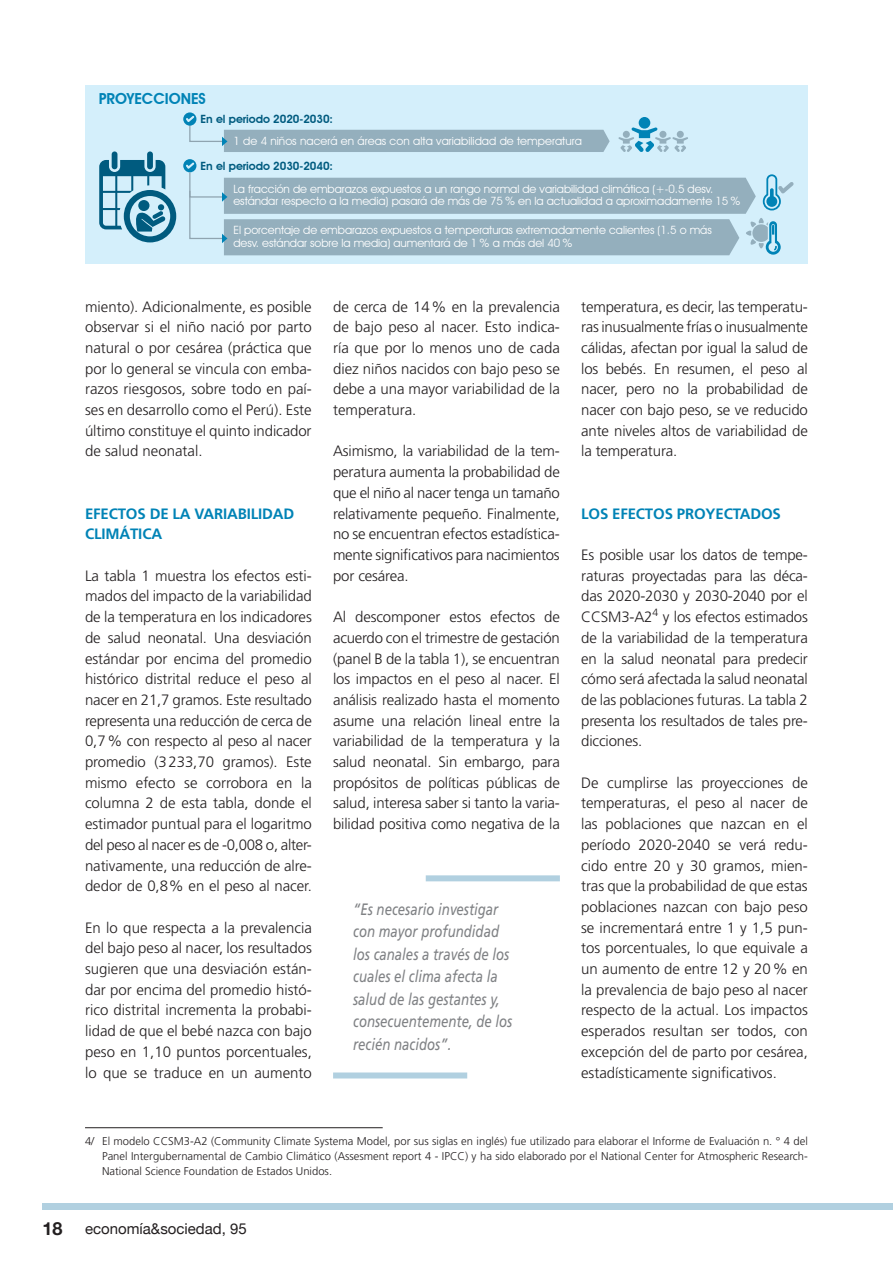
<style>
.page{position:relative;width:893px;height:1263px;background:#fff}
.page>*{position:absolute;margin:0;border:0;box-sizing:border-box;transform-origin:0 0}
.t1{font:700 18px "Helvetica Neue";color:#231f20}
.SUMILLA{font:italic 16.5px/22.5px "Frutiger";color:#808285;scale:.8 1}
.t2{font:600 15.15px "Avant Garde IT Cby BT";color:#0083b6}
.t3{font:300 15px/20.7px "Frutiger";letter-spacing:-.01em;color:#231f20;text-align:justify}
.t4{font:700 15px/20.7px "Frutiger";letter-spacing:-.01em;color:#0083b6}
.t5{font:15px "Helvetica Neue";color:#231f20}
.t6{font:11.4px/12.6px "Avant Garde IT Cby BT";letter-spacing:-.005em;color:#fff}
.t7{font:600 11.4px "Avant Garde IT Cby BT";letter-spacing:-.005em;color:#005b7f}
.t8{font:300 11.25px/15px "Frutiger";color:#231f20;text-align:justify}
.s1{font-weight:600;color:#005b7f}
</style>
<div class="page">
<div style="left:43px;top:1203px;width:850px;height:7px;background:#b1d0e0"></div>
<div style="left:85px;top:85px;width:723px;height:179px;background:#d4effb"></div>
<div style="left:112px;top:151px;width:5px;height:18px;background:#005b7f;border-radius:3px"></div>
<div style="left:147px;top:151px;width:6px;height:18px;background:#005b7f;border-radius:3px"></div>
<svg style="left:99px;top:160px;width:77px;height:82px"></svg>
<svg style="left:183px;top:159px;width:611px;height:96px"></svg>
<svg style="left:183px;top:112px;width:427px;height:40px"></svg>
<div style="left:639px;top:117px;width:11px;height:12px;background:#0083b6;border-radius:50%"></div>
<svg style="left:618px;top:127px;width:70px;height:25px"></svg>
<div style="left:677px;top:131px;width:7px;height:7px;background:#94afbd;border-radius:50%"></div>
<hr style="left:85px;top:1127px;width:298px;height:1px;background:#231f20">
<div style="left:333px;top:1072px;width:134px;height:6px;background:#b1d0e0"></div>
<div style="left:426px;top:875px;width:134px;height:6px;background:#b1d0e0"></div>
<p class="t2" style="left:99px;top:89px;width:109px">PROYECCIONES</p>
<p class="t6" style="left:233px;top:109px;width:350px;line-height:21.1px;text-indent:-33px"><span class="s1">En el periodo 2020-2030:<br></span>1 de 4 niños nacerá en áreas con alta variabilidad de temperatura</p>
<p class="t7" style="left:201px;top:159px;width:134px">En el periodo 2030-2040:</p>
<p class="t6" style="left:233px;top:182px;width:508px">La fracción de embarazos expuestos a un rango normal de variabilidad climática (+-0.5 desv. estándar respecto a la media) pasará de más de 75 % en la actualidad a aproximadamente 15 %</p>
<p class="t6" style="left:233px;top:224px;width:480px">El porcentaje de embarazos expuestos a temperaturas extremadamente calientes (1.5 o más desv. estándar sobre la media) aumentará de 1 % a más del 40 %</p>
<p class="t3" style="left:85px;top:296px;width:228px">miento). Adicionalmente, es posible observar si el niño nació por parto natural o por cesárea (práctica que por lo general se vincula con emba&shy;razos riesgosos, sobre todo en paí&shy;ses en desarrollo como el Perú). Este último constituye el quinto indicador de salud neonatal.</p>
<p class="t4" style="left:85px;top:503px;width:211px">EFECTOS DE LA VARIABILIDAD<br>CLIMÁTICA</p>
<p class="t3" style="left:85px;top:565px;width:228px">La tabla 1 muestra los efectos esti&shy;mados del impacto de la variabilidad de la temperatura en los indicadores de salud neonatal. Una desviación estándar por encima del promedio histórico distrital reduce el peso al nacer en 21,7 gramos. Este resultado representa una reducción de cerca de 0,7% con respecto al peso al nacer promedio (3233,70 gramos). Este mismo efecto se corrobora en la columna 2 de esta tabla, donde el estimador puntual para el logaritmo del peso al nacer es de -0,008 o, alter&shy;nativamente, una reducción de alre&shy;dedor de 0,8% en el peso al nacer.</p>
<p class="t3" style="left:85px;top:917px;width:228px">En lo que respecta a la prevalencia del bajo peso al nacer, los resultados sugieren que una desviación están&shy;dar por encima del promedio histó&shy;rico distrital incrementa la probabi&shy;lidad de que el bebé nazca con bajo peso en 1,10 puntos porcentuales, lo que se traduce en un aumento</p>
<p class="t3" style="left:333px;top:296px;width:228px">de cerca de 14% en la prevalencia de bajo peso al nacer. Esto indica&shy;ría que por lo menos uno de cada diez niños nacidos con bajo peso se debe a una mayor variabilidad de la temperatura.</p>
<p class="t3" style="left:333px;top:441px;width:228px">Asimismo, la variabilidad de la tem&shy;peratura aumenta la probabilidad de que el niño al nacer tenga un tamaño relativamente pequeño. Finalmente, no se encuentran efectos estadística&shy;mente significativos para nacimientos por cesárea.</p>
<p class="t3" style="left:333px;top:606px;width:228px">Al descomponer estos efectos de acuerdo con el trimestre de gestación (panel B de la tabla 1), se encuentran los impactos en el peso al nacer. El análisis realizado hasta el momento asume una relación lineal entre la variabilidad de la temperatura y la salud neonatal. Sin embargo, para propósitos de políticas públicas de salud, interesa saber si tanto la varia&shy;bilidad positiva como negativa de la</p>
<p class="SUMILLA" style="left:353px;top:898px;width:200px">“Es necesario investigar con mayor profundidad los canales a través de los cuales el clima afecta la salud de las gestantes y, consecuentemente, de los recién nacidos”.</p>
<p class="t3" style="left:581px;top:296px;width:228px">temperatura, es decir, las temperatu&shy;ras inusualmente frías o inusualmente cálidas, afectan por igual la salud de los bebés. En resumen, el peso al nacer, pero no la probabilidad de nacer con bajo peso, se ve reducido ante niveles altos de variabilidad de la temperatura.</p>
<p class="t4" style="left:581px;top:503px;width:201px">LOS EFECTOS PROYECTADOS</p>
<p class="t3" style="left:581px;top:544px;width:228px">Es posible usar los datos de tempe&shy;raturas proyectadas para las déca&shy;das 2020-2030 y 2030-2040 por el CCSM3-A2<sup>4</sup> y los efectos estimados de la variabilidad de la temperatura en la salud neonatal para predecir cómo será afectada la salud neonatal de las poblaciones futuras. La tabla 2 presenta los resultados de tales pre&shy;dicciones.</p>
<p class="t3" style="left:581px;top:772px;width:228px">De cumplirse las proyecciones de temperaturas, el peso al nacer de las poblaciones que nazcan en el período 2020-2040 se verá redu&shy;cido entre 20 y 30 gramos, mien&shy;tras que la probabilidad de que estas poblaciones nazcan con bajo peso se incrementará entre 1 y 1,5 pun&shy;tos porcentuales, lo que equivale a un aumento de entre 12 y 20% en la prevalencia de bajo peso al nacer respecto de la actual. Los impactos esperados resultan ser todos, con excepción del de parto por cesárea, estadísticamente significativos.</p>
<p class="t8" style="left:102px;top:1134px;width:707px;text-indent:-17px">4/ El modelo CCSM3-A2 (Community Climate Systema Model, por sus siglas en inglés) fue utilizado para elaborar el Informe de Evaluación n. ° 4 del Panel Intergubernamental de Cambio Climático (Assesment report 4 - IPCC) y ha sido elaborado por el National Center for Atmospheric Research-National Science Foundation de Estados Unidos.</p>
<p class="t1" style="left:43px;top:1217px;width:22px">18</p>
<p class="t5" style="left:85px;top:1220px;width:163px">economía&amp;sociedad, 95</p>
</div>
